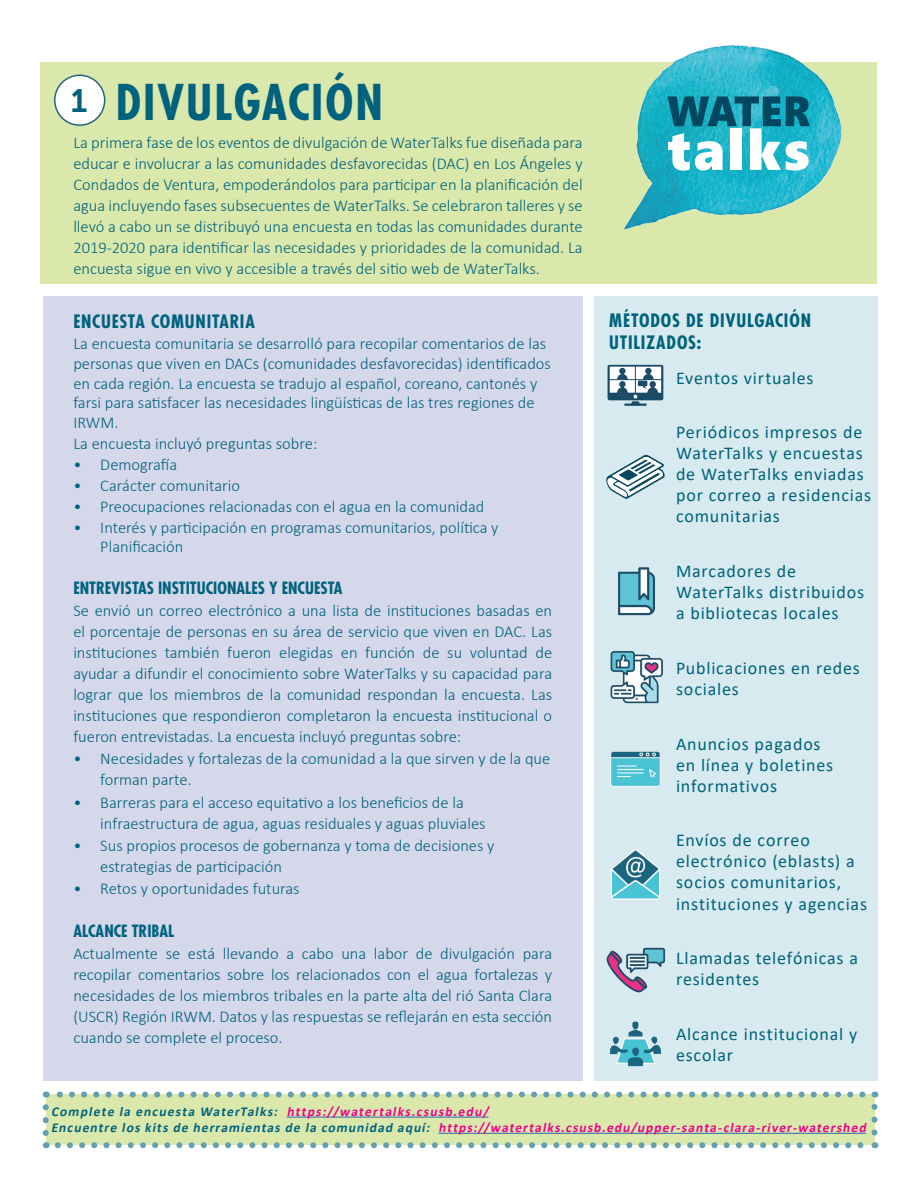
<style>
.page{position:relative;width:918px;height:1188px;background:#fff}
.page>*{position:absolute;margin:0;border:0;box-sizing:border-box;transform-origin:0 0}
.t1{font:700 condensed 48px "Futura";letter-spacing:.04em;color:#00627c}
.t2{font:18px/21px "Calibri";letter-spacing:.045em;color:#00627c}
.t3{font:700 condensed 18px/21.6px "Futura";letter-spacing:.045em;color:#00627c}
.t4{font:300 16.5px/21px "Calibri";color:#00627c}
.t5{font:700 condensed 16.5px "Futura";color:#00627c}
.t6{font:italic 700 13.5px/16.2px "Calibri";color:#ed028c}
.s1{color:#00627c}
</style>
<div class="page">
<div style="left:594px;top:296px;width:284px;height:784px;background:#d6eaef"></div>
<div style="left:40px;top:62px;width:838px;height:222px;background:#dae8ab"></div>
<div style="left:43px;top:296px;width:540px;height:784px;background:#d5d7ea"></div>
<div style="left:46px;top:1095px;width:828px;height:50px;background:#dae8ac"></div>
<svg style="left:58px;top:1142px;width:806px;height:6px"></svg>
<svg style="left:43px;top:1107px;width:6px;height:41px"></svg>
<svg style="left:872px;top:1092px;width:6px;height:41px"></svg>
<svg style="left:46px;top:1092px;width:816px;height:6px"></svg>
<hr style="left:287px;top:1117px;width:202px;height:1px;background:#2b67b2">
<hr style="left:438px;top:1133px;width:428px;height:1px;background:#2b67b2">
<img style="left:624px;top:44px;width:218px;height:186px">
<svg style="left:668px;top:96px;width:142px;height:75px;background:#54adbc"></svg>
<div style="left:55px;top:75px;width:50px;height:50px;background:#fff;border-radius:50%"></div>
<div style="left:54px;top:75px;width:51px;height:51px;border:1px solid #1d6580;border-radius:50%"></div>
<svg style="left:606px;top:455px;width:59px;height:44px"></svg>
<img style="left:618px;top:567px;width:37px;height:49px">
<img style="left:610px;top:651px;width:53px;height:53px">
<img style="left:610px;top:849px;width:51px;height:51px">
<img style="left:606px;top:948px;width:60px;height:45px">
<svg style="left:608px;top:365px;width:55px;height:41px;background:#8ca5b3"></svg>
<img style="left:610px;top:750px;width:51px;height:37px">
<img style="left:610px;top:1021px;width:52px;height:46px">
<h1 class="t1" style="left:70px;top:71px;width:314px"><sup>1</sup> DIVULGACIÓN</h1>
<p class="t4" style="left:73px;top:132px;width:511px;text-align:justify">La primera fase de los eventos de divulgación de WaterTalks fue diseñada para educar e involucrar a las comunidades desfavorecidas (DAC) en Los Ángeles y Condados de Ventura, empoderándolos para participar en la planificación del agua incluyendo fases subsecuentes de WaterTalks. Se celebraron talleres y se llevó a cabo un se distribuyó una encuesta en todas las comunidades durante 2019-2020 para identificar las necesidades y prioridades de la comunidad. La encuesta sigue en vivo y accesible a través del sitio web de WaterTalks.</p>
<p class="t3" style="left:73px;top:311px;width:183px">ENCUESTA COMUNITARIA</p>
<p class="t4" style="left:73px;top:333px;width:479px;line-height:20px">La encuesta comunitaria se desarrolló para recopilar comentarios de las personas que viven en DACs (comunidades desfavorecidas) identificados en cada región. La encuesta se tradujo al español, coreano, cantonés y farsi para satisfacer las necesidades lingüísticas de las tres regiones de IRWM.<br>La encuesta incluyó preguntas sobre:</p>
<p class="t4" style="left:73px;top:454px;width:105px">• Demografía</p>
<p class="t4" style="left:73px;top:475px;width:168px">• Carácter comunitario</p>
<p class="t4" style="left:73px;top:496px;width:413px">• Preocupaciones relacionadas con el agua en la comunidad</p>
<p class="t4" style="left:100px;top:517px;width:400px;line-height:19.8px;text-indent:-27px">• Interés y participación en programas comunitarios, política y<br>Planificación</p>
<p class="t5" style="left:73px;top:577px;width:271px">ENTREVISTAS INSTITUCIONALES Y ENCUESTA</p>
<p class="t4" style="left:73px;top:600px;width:480px;text-align:justify">Se envió un correo electrónico a una lista de instituciones basadas en el porcentaje de personas en su área de servicio que viven en DAC. Las instituciones también fueron elegidas en función de su voluntad de ayudar a difundir el conocimiento sobre WaterTalks y su capacidad para lograr que los miembros de la comunidad respondan la encuesta. Las instituciones que respondieron completaron la encuesta institucional o fueron entrevistadas. La encuesta incluyó preguntas sobre:</p>
<p class="t4" style="left:100px;top:748px;width:452px;text-indent:-27px">• Necesidades y fortalezas de la comunidad a la que sirven y de la que forman parte.</p>
<p class="t4" style="left:100px;top:791px;width:387px;text-indent:-27px">• Barreras para el acceso equitativo a los beneficios de la infraestructura de agua, aguas residuales y aguas pluviales</p>
<p class="t4" style="left:100px;top:834px;width:396px;text-indent:-27px">• Sus propios procesos de gobernanza y toma de decisiones y estrategias de participación</p>
<p class="t4" style="left:73px;top:878px;width:228px">• Retos y oportunidades futuras</p>
<p class="t5" style="left:73px;top:920px;width:103px">ALCANCE TRIBAL</p>
<p class="t4" style="left:73px;top:943px;width:480px;text-align:justify">Actualmente se está llevando a cabo una labor de divulgación para recopilar comentarios sobre los relacionados con el agua fortalezas y necesidades de los miembros tribales en la parte alta del rió Santa Clara (USCR) Región IRWM. Datos y las respuestas se reflejarán en esta sección cuando se complete el proceso.</p>
<p class="t3" style="left:609px;top:310px;width:203px">MÉTODOS DE DIVULGACIÓN<br>UTILIZADOS:</p>
<p class="t2" style="left:676px;top:367px;width:139px">Eventos virtuales</p>
<p class="t2" style="left:676px;top:421px;width:197px">Periódicos impresos de<br>WaterTalks y encuestas de WaterTalks enviadas por correo a residencias comunitarias</p>
<p class="t2" style="left:676px;top:560px;width:190px">Marcadores de<br>WaterTalks distribuidos a bibliotecas locales</p>
<p class="t2" style="left:676px;top:657px;width:185px">Publicaciones en redes sociales</p>
<p class="t2" style="left:676px;top:733px;width:159px">Anuncios pagados en línea y boletines informativos</p>
<p class="t2" style="left:676px;top:830px;width:193px">Envíos de correo electrónico (eblasts) a socios comunitarios, instituciones y agencias</p>
<p class="t2" style="left:676px;top:947px;width:184px">Llamadas telefónicas a residentes</p>
<p class="t2" style="left:676px;top:1023px;width:183px">Alcance institucional y escolar</p>
<p class="t6" style="left:51px;top:1103px;width:820px"><span class="s1">Complete la encuesta WaterTalks:</span> https://watertalks.csusb.edu/<br><span class="s1">Encuentre los kits de herramientas de la comunidad aquí:</span> https://watertalks.csusb.edu/upper-santa-clara-river-watershed</p>
</div>
